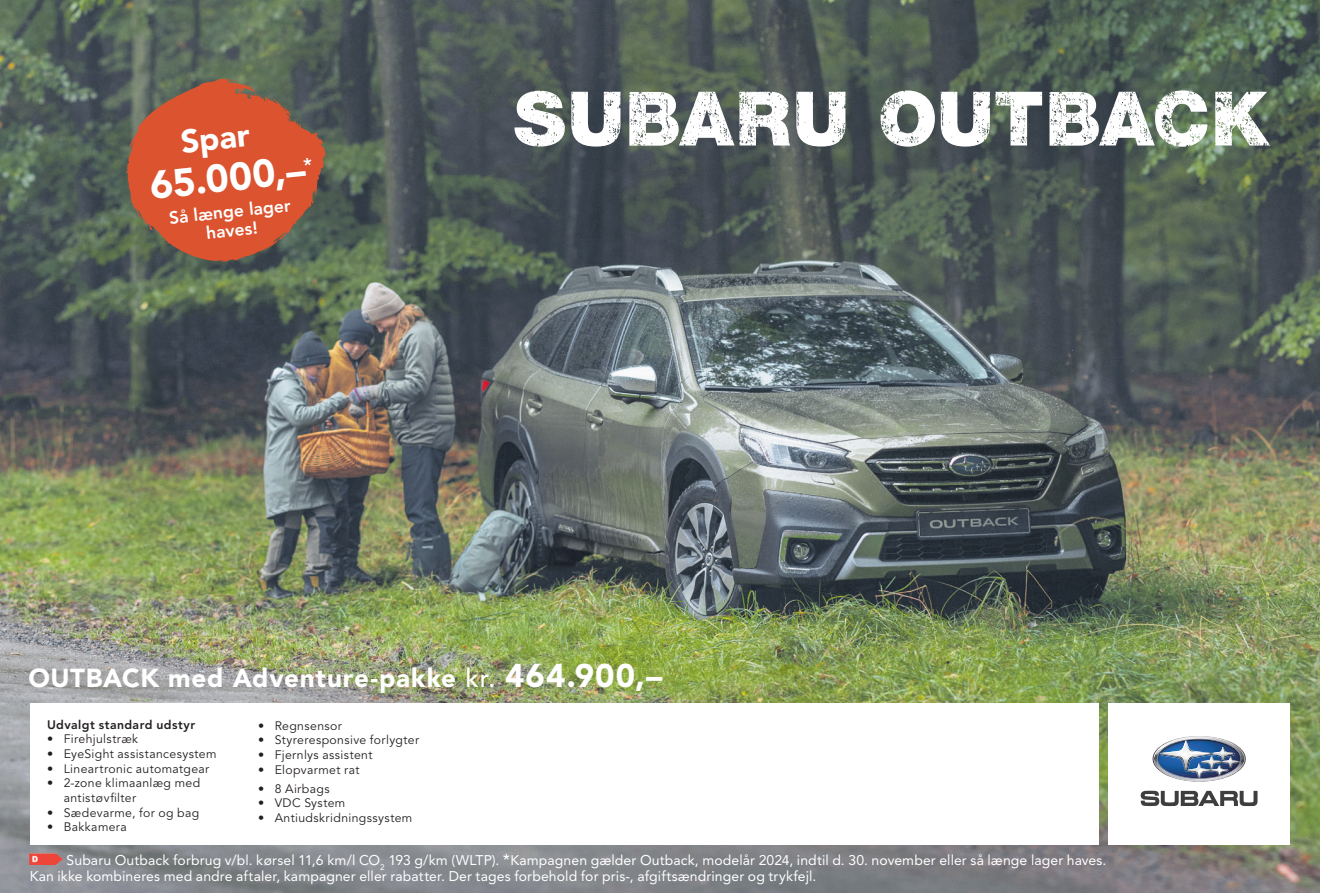
<style>
.page{position:relative;width:1320px;height:893px;background:#fff}
.page>*{position:absolute;margin:0;border:0;box-sizing:border-box;transform-origin:0 0}
.t1{font:75.25px "Subaru Sans Rough";letter-spacing:.035em;color:#fff}
.t2{font:900 38.85px "Avenir LT Std";color:#fff}
.t3{font:900 32.2px "Avenir LT Std";color:#fff}
.t4{font:900 25.9px "Avenir LT Std";letter-spacing:.03em;color:#fff}
.t5{font:800 17.5px/19.2px "Avenir LT Std";color:#fff;text-align:center}
.t6{font:14px/15.8px "Avenir LT Std";letter-spacing:.005em;color:#fff}
.t7{font:12.25px/14.7px "Avenir LT Std";letter-spacing:.03em;color:#231f20}
.t8{font:800 12.25px "Avenir LT Std";letter-spacing:.04em;color:#231f20}
.s1{font-weight:500}
.s2{font-size:32.73px}
.s3{font-weight:500;font-size:15.75px}
</style>
<div class="page">
<img style="left:0;top:0;width:1320px;height:893px">
<img style="left:30px;top:851px;width:33px;height:14px">
<div style="left:1108px;top:703px;width:182px;height:141px;background:#fff"></div>
<svg style="left:1140px;top:791px;width:117px;height:15px"></svg>
<svg style="left:1152px;top:736px;width:93px;height:46px"></svg>
<div style="left:30px;top:703px;width:1068px;height:141px;background:#fff"></div>
<svg style="left:126px;top:79px;width:201px;height:184px;background:#b3583b"></svg>
<h3 class="t3" style="left:179px;top:122px;width:71px;rotate:-6deg">Spar</h3>
<h2 class="t2" style="left:148px;top:162px;width:165px;rotate:-6deg">65.000,–<sup>*</sup></h2>
<p class="t5" style="left:168px;top:208px;width:124px;rotate:-6deg">Så længe lager haves!</p>
<h1 class="t1" style="left:513px;top:73px;width:756px">SUBARU OUTBACK</h1>
<h3 class="t4" style="left:28px;top:662px;width:636px">OUTBACK med Adventure-pakke <span class="s1">kr.</span> <span class="s2">464.900,–</span></h3>
<p class="t8" style="left:47px;top:717px;width:150px">Udvalgt standard udstyr</p>
<p class="t7" style="left:47px;top:732px;width:92px">• Firehjulstræk</p>
<p class="t7" style="left:47px;top:747px;width:171px">• EyeSight assistancesystem</p>
<p class="t7" style="left:47px;top:761px;width:164px">• Lineartronic automatgear</p>
<p class="t7" style="left:64px;top:776px;width:138px;text-indent:-17px">• 2-zone klimaanlæg med antistøvfilter</p>
<p class="t7" style="left:47px;top:805px;width:154px">• Sædevarme, for og bag</p>
<p class="t7" style="left:47px;top:820px;width:81px">• Bakkamera</p>
<p class="t7" style="left:258px;top:718px;width:85px">• Regnsensor</p>
<p class="t7" style="left:258px;top:733px;width:162px">• Styreresponsive forlygter</p>
<p class="t7" style="left:258px;top:748px;width:116px">• Fjernlys assistent</p>
<p class="t7" style="left:258px;top:763px;width:103px">• Elopvarmet rat</p>
<p class="t7" style="left:258px;top:781px;width:73px">• 8 Airbags</p>
<p class="t7" style="left:258px;top:796px;width:89px">• VDC System</p>
<p class="t7" style="left:258px;top:811px;width:156px">• Antiudskridningssystem</p>
<p class="t6" style="left:30px;top:852px;width:1078px;text-indent:37px">Subaru Outback forbrug v/bl. kørsel 11,6 km/l CO<sub>2</sub> 193 g/km (WLTP). <span class="s3">*</span>Kampagnen gælder Outback, modelår 2024, indtil d. 30. november eller så længe lager haves.<br>Kan ikke kombineres med andre aftaler, kampagner eller rabatter. Der tages forbehold for pris-, afgiftsændringer og trykfejl.</p>
</div>
